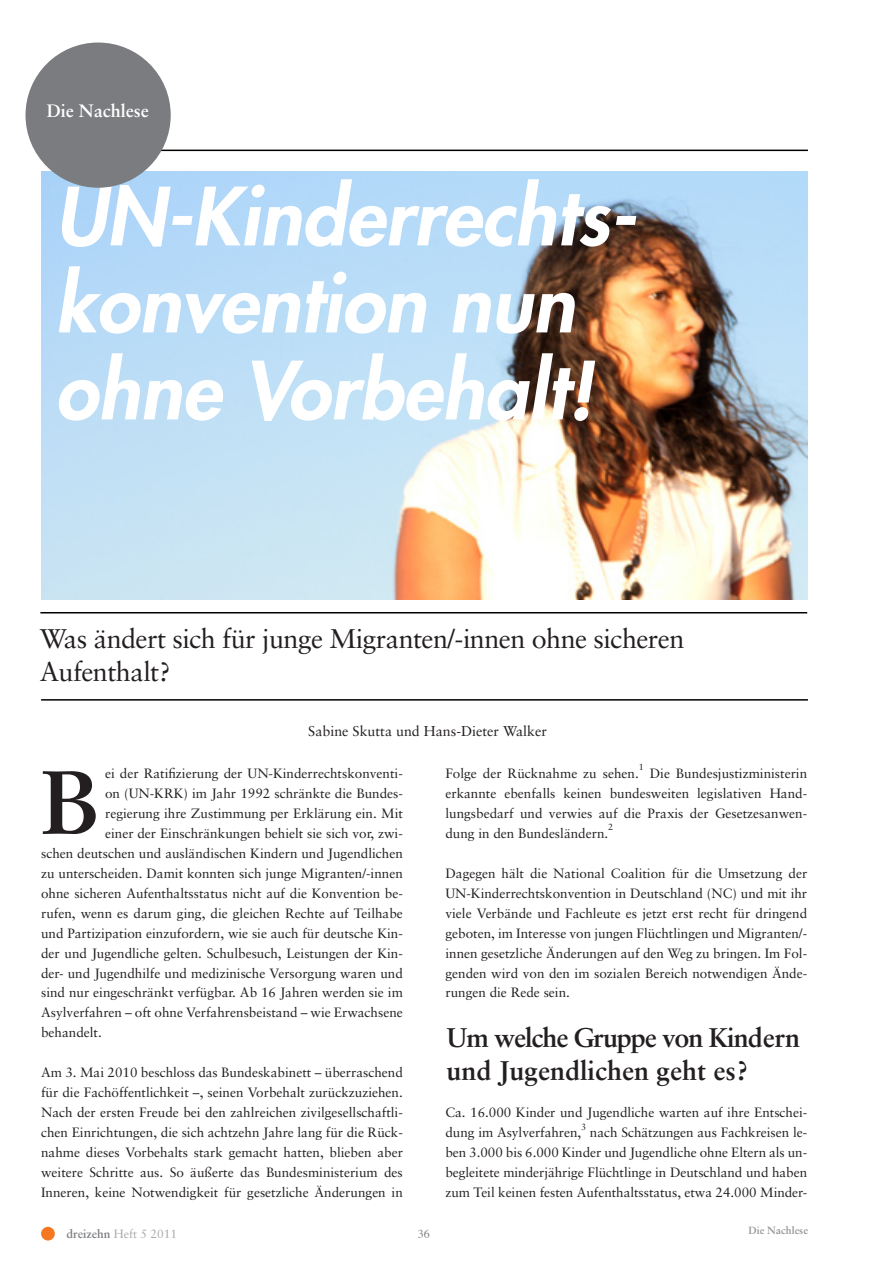
<style>
.page{position:relative;width:893px;height:1263px;background:#fff}
.page>*{position:absolute;margin:0;border:0;box-sizing:border-box;transform-origin:0 0}
.t1{font:700 90px "Sabon";color:#231f20}
.t2{font:italic 800 78px "Futura";color:#fff}
.t3{font:27px "Sabon";letter-spacing:-.02em;color:#231f20}
.t4{font:700 27px/33px "Sabon";letter-spacing:-.04em;color:#231f20}
.t5{font:700 18px "Sabon";color:#fff}
.t6{font:14.25px "Sabon";color:#231f20}
.t7{font:13.5px/20px "Sabon";color:#231f20;text-align:justify}
.t8{font:12px "Sabon";color:#a8a9ad}
.t9{font:12px "Times";color:#808285}
.t10{font:700 10.5px "Sabon";color:#939598}
.t11{font:9px "Sabon";color:#231f20}
.s1{font-weight:700;color:#808285}
</style>
<div class="page">
<div style="left:41px;top:1227px;width:14px;height:13px;background:#f47721;border-radius:50%"></div>
<hr style="left:41px;top:150px;width:767px;height:1px;background:#000">
<hr style="left:41px;top:699px;width:767px;height:2px;background:#000">
<hr style="left:40px;top:612px;width:767px;height:1px;background:#000">
<img style="left:41px;top:172px;width:766px;height:427px">
<div style="left:26px;top:43px;width:145px;height:145px;background:#7a7c7f;border-radius:50%"></div>
<p class="t5" style="left:47px;top:100px;width:103px">Die Nachlese</p>
<p class="t2" style="left:55px;top:164px;width:583px">UN-Kinderrechts-</p>
<p class="t2" style="left:55px;top:251px;width:522px">konvention nun</p>
<p class="t2" style="left:55px;top:338px;width:540px">ohne Vorbehalt!</p>
<p class="t3" style="left:40px;top:623px;width:646px">Was ändert sich für junge Migranten/-innen ohne sicheren</p>
<p class="t3" style="left:40px;top:656px;width:133px">Aufenthalt?</p>
<p class="t6" style="left:308px;top:723px;width:240px">Sabine Skutta und Hans-Dieter Walker</p>
<p class="t7" style="left:105px;top:763px;width:299px">ei der Ratifizierung der UN-Kinderrechtskonventi-</p>
<p class="t7" style="left:105px;top:783px;width:299px">on (UN-KRK) im Jahr 1992 schränkte die Bundes-</p>
<p class="t7" style="left:105px;top:803px;width:299px">regierung ihre Zustimmung per Erklärung ein. Mit</p>
<p class="t7" style="left:105px;top:823px;width:299px">einer der Einschränkungen behielt sie sich vor, zwi-</p>
<p class="t7" style="left:41px;top:843px;width:363px">schen deutschen und ausländischen Kindern und Jugendlichen</p>
<p class="t7" style="left:41px;top:863px;width:363px">zu unterscheiden. Damit konnten sich junge Migranten/-innen</p>
<p class="t7" style="left:41px;top:883px;width:363px">ohne sicheren Aufenthaltsstatus nicht auf die Konvention be-</p>
<p class="t7" style="left:41px;top:903px;width:363px">rufen, wenn es darum ging, die gleichen Rechte auf Teilhabe</p>
<p class="t7" style="left:41px;top:923px;width:363px">und Partizipation einzufordern, wie sie auch für deutsche Kin-</p>
<p class="t7" style="left:41px;top:943px;width:363px">der und Jugendliche gelten. Schulbesuch, Leistungen der Kin-</p>
<p class="t7" style="left:41px;top:963px;width:363px">der- und Jugendhilfe und medizinische Versorgung waren und</p>
<p class="t7" style="left:41px;top:983px;width:363px">sind nur eingeschränkt verfügbar. Ab 16 Jahren werden sie im</p>
<p class="t7" style="left:41px;top:1002px;width:363px">Asylverfahren – oft ohne Verfahrensbeistand – wie Erwachsene</p>
<p class="t7" style="left:41px;top:1022px;width:62px">behandelt.</p>
<p class="t7" style="left:41px;top:1062px;width:363px">Am 3. Mai 2010 beschloss das Bundeskabinett – überraschend für die Fachöffentlichkeit –, seinen Vorbehalt zurückzuziehen.<br>Nach der ersten Freude bei den zahlreichen zivilgesellschaftli&shy;chen Einrichtungen, die sich achtzehn Jahre lang für die Rück&shy;nahme dieses Vorbehalts stark gemacht hatten, blieben aber weitere Schritte aus. So äußerte das Bundesministerium des Inneren, keine Notwendigkeit für gesetzliche Änderungen in</p>
<p class="t1" style="left:41px;top:747px;width:54px">B</p>
<p class="t8" style="left:66px;top:1226px;width:112px"><span class="s1">dreizehn</span> Heft 5 2011</p>
<p class="t9" style="left:418px;top:1223px;width:13px">36</p>
<p class="t11" style="left:639px;top:762px;width:7px">1</p>
<p class="t7" style="left:445px;top:763px;width:363px;text-indent:204px">Die Bundesjustizministerin erkannte ebenfalls keinen bundesweiten legislativen Hand&shy;lungsbedarf und verwies auf die Praxis der Gesetzesanwen&shy;dung in den Bundesländern.</p>
<p class="t7" style="left:445px;top:763px;width:195px">Folge der Rücknahme zu sehen.</p>
<p class="t11" style="left:608px;top:822px;width:7px">2</p>
<p class="t7" style="left:445px;top:863px;width:363px">Dagegen hält die National Coalition für die Umsetzung der UN-Kinderrechtskonvention in Deutschland (NC) und mit ihr viele Verbände und Fachleute es jetzt erst recht für dringend geboten, im Interesse von jungen Flüchtlingen und Migranten/- innen gesetzliche Änderungen auf den Weg zu bringen. Im Fol&shy;genden wird von den im sozialen Bereich notwendigen Ände&shy;rungen die Rede sein.</p>
<p class="t4" style="left:446px;top:1020px;width:355px">Um welche Gruppe von Kindern und Jugendlichen geht es?</p>
<p class="t7" style="left:445px;top:1102px;width:363px">Ca. 16.000 Kinder und Jugendliche warten auf ihre Entschei&shy;dung im Asylverfahren,</p>
<p class="t11" style="left:581px;top:1121px;width:7px">3</p>
<p class="t7" style="left:445px;top:1122px;width:363px;text-indent:145px">nach Schätzungen aus Fachkreisen le&shy;ben 3.000 bis 6.000 Kinder und Jugendliche ohne Eltern als un&shy;begleitete minderjährige Flüchtlinge in Deutschland und haben zum Teil keinen festen Aufenthaltsstatus, etwa 24.000 Minder-</p>
<p class="t10" style="left:749px;top:1224px;width:61px">Die Nachlese</p>
</div>
